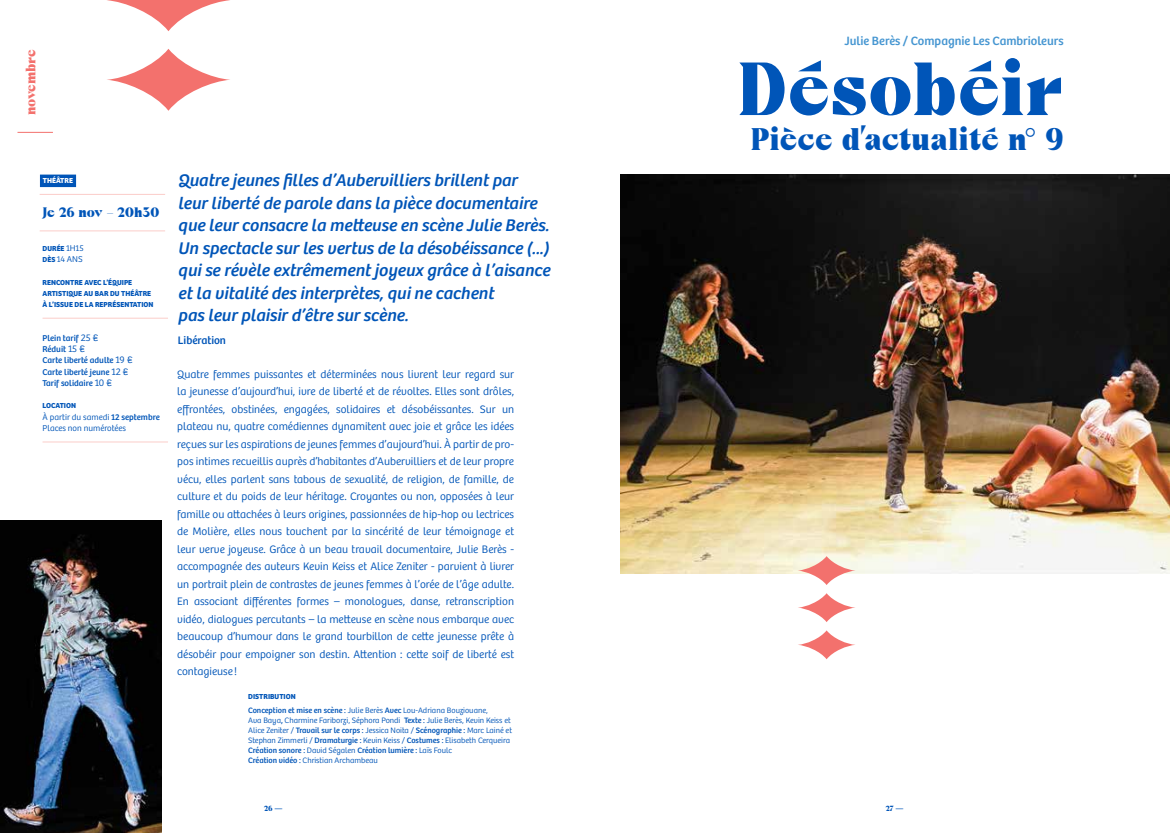
<style>
.page{position:relative;width:1170px;height:833px;background:#fff}
.page>*{position:absolute;margin:0;border:0;box-sizing:border-box;transform-origin:0 0}
.t1{font:900 75px "Cako";color:#0055b8}
.t2{font:900 31.25px "Cako";letter-spacing:-.005em;color:#0055b8}
.t3{font:italic 17.5px/22.5px "Bree";color:#0055b8}
.t4{font:900 13.75px "Cako";letter-spacing:-.01em;color:#0055b8}
.t5{font:900 13.75px "Cako";letter-spacing:-.015em;color:#f3716d}
.t6{font:12.5px "Bree";color:#4495d1}
.t7{font:300 11.25px/17.5px "Bree";color:#0055b8;text-align:justify}
.t8{font:11.25px "Bree";color:#0055b8}
.t9{font:8.75px/11.2px "Bree";color:#0055b8}
.t10{font:300 8.75px/11.2px "Bree";color:#0055b8}
.t11{font:300 8.12px/10px "Bree";color:#0055b8}
.t12{font:700 7.5px/11.2px "Bree";color:#0055b8}
.t13{font:700 7.5px "Bree";color:#fff}
.t14{font:900 7.5px "Cako";color:#0055b8}
.s1{font-weight:300;font-size:8.75px}
.s2{font-weight:700;font-size:7.5px}
.s3{font-weight:300;font-size:10px}
.s4{font-weight:400}
.s5{font-family:"Bree";font-weight:400}
</style>
<div class="page">
<div style="left:40px;top:175px;width:36px;height:12px;background:#0055b8"></div>
<hr style="left:40px;top:194px;width:125px;height:1px;background:#fbcdc9">
<hr style="left:40px;top:231px;width:125px;height:1px;background:#fbcdc9">
<hr style="left:43px;top:318px;width:125px;height:1px;background:#fbcdc9">
<hr style="left:43px;top:442px;width:125px;height:1px;background:#fbcdc9">
<svg style="left:106px;top:49px;width:124px;height:62px"></svg>
<svg style="left:107px;top:0;width:123px;height:31px"></svg>
<img style="left:620px;top:174px;width:549px;height:400px">
<svg style="left:797px;top:593px;width:58px;height:29px"></svg>
<svg style="left:797px;top:630px;width:58px;height:29px"></svg>
<svg style="left:797px;top:556px;width:58px;height:29px"></svg>
<img style="left:0;top:521px;width:161px;height:312px">
<hr style="left:17px;top:132px;width:36px;height:1px;background:#f3716d">
<p class="t5" style="left:23px;top:115px;width:68px;rotate:-90deg">novembre</p>
<p class="t13" style="left:43px;top:176px;width:32px">THÉÂTRE</p>
<p class="t4" style="left:43px;top:204px;width:119px">Je 26 nov – 20h30</p>
<p class="t12" style="left:43px;top:243px;width:43px">DURÉE <span class="s1">1h15</span></p>
<p class="t10" style="left:43px;top:254px;width:31px"><span class="s2">DÈS</span> 14 ans</p>
<p class="t12" style="left:43px;top:276px;width:112px">RENCONTRE AVEC L’ÉQUIPE<br>ARTISTIQUE AU BAR DU THÉÂTRE<br>À L’ISSUE DE LA REPRÉSENTATION</p>
<p class="t9" style="left:43px;top:332px;width:92px">Plein tarif <span class="s3">25 €<br></span>Réduit <span class="s3">15 €<br></span>Carte liberté adulte <span class="s3">19 €<br></span>Carte liberté jeune <span class="s3">12 €<br></span>Tarif solidaire <span class="s3">10 €</span></p>
<p class="t12" style="left:43px;top:400px;width:35px">LOCATION</p>
<p class="t10" style="left:43px;top:411px;width:119px">à partir du samedi <span class="s4">12 septembre<br></span>Places non numérotées</p>
<p class="t6" style="left:844px;top:33px;width:221px">Julie Berès / Compagnie Les Cambrioleurs</p>
<h1 class="t1" style="left:736px;top:45px;width:329px">Désobéir</h1>
<p class="t3" style="left:178px;top:170px;width:373px">Quatre jeunes filles d’Aubervilliers brillent par leur liberté de parole dans la pièce documentaire que leur consacre la metteuse en scène Julie Berès.<br>Un spectacle sur les vertus de la désobéissance (...) qui se révèle extrêmement joyeux grâce à l’aisance et la vitalité des interprètes, qui ne cachent<br>pas leur plaisir d’être sur scène.</p>
<p class="t8" style="left:178px;top:333px;width:50px">Libération</p>
<p class="t7" style="left:177px;top:365px;width:338px">Quatre femmes puissantes et déterminées nous livrent leur regard sur la jeunesse d’aujourd’hui, ivre de liberté et de révoltes. Elles sont drôles, effrontées, obstinées, engagées, solidaires et désobéissantes. Sur un plateau nu, quatre comédiennes dynamitent avec joie et grâce les idées reçues sur les aspirations de jeunes femmes d’aujourd’hui. À partir de pro&shy;pos intimes recueillis auprès d’habitantes d’Aubervilliers et de leur propre vécu, elles parlent sans tabous de sexualité, de religion, de famille, de culture et du poids de leur héritage. Croyantes ou non, opposées à leur famille ou attachées à leurs origines, passionnées de hip-hop ou lectrices de Molière, elles nous touchent par la sincérité de leur témoignage et leur verve joyeuse. Grâce à un beau travail documentaire, Julie Berès - accompagnée des auteurs Kevin Keiss et Alice Zeniter - parvient à livrer un portrait plein de contrastes de jeunes femmes à l’orée de l’âge adulte.<br>En associant différentes formes – monologues, danse, retranscription vidéo, dialogues percutants – la metteuse en scène nous embarque avec beaucoup d’humour dans le grand tourbillon de cette jeunesse prête à désobéir pour empoigner son destin. Attention : cette soif de liberté est contagieuse !</p>
<p class="t12" style="left:248px;top:690px;width:49px">DISTRIBUTION</p>
<p class="t11" style="left:248px;top:705px;width:265px"><span class="s4">Conception et mise en scène :</span> Julie Berès <span class="s4">Avec</span> Lou-Adriana Bouziouane,<br>Ava Baya<span class="s4">,</span> Charmine Fariborzi, Séphora Pondi <span class="s4">Texte :</span> Julie Berès, Kevin Keiss et Alice Zeniter / <span class="s4">Travail sur le corps :</span> Jessica Noita / <span class="s4">Scénographie :</span> Marc Lainé et Stephan Zimmerli / <span class="s4">Dramaturgie :</span> Kevin Keiss / <span class="s4">Costumes :</span> Elisabeth Cerqueira <span class="s4">Création sonore :</span> David Ségalen <span class="s4">Création lumière :</span> Laïs Foulc<br><span class="s4">Création vidéo :</span> Christian Archambeau</p>
<h2 class="t2" style="left:750px;top:121px;width:315px">Pièce d’actualité n° 9</h2>
<p class="t14" style="left:264px;top:804px;width:20px">26 <span class="s5">—</span></p>
<p class="t14" style="left:885px;top:804px;width:19px">27 <span class="s5">—</span></p>
</div>
